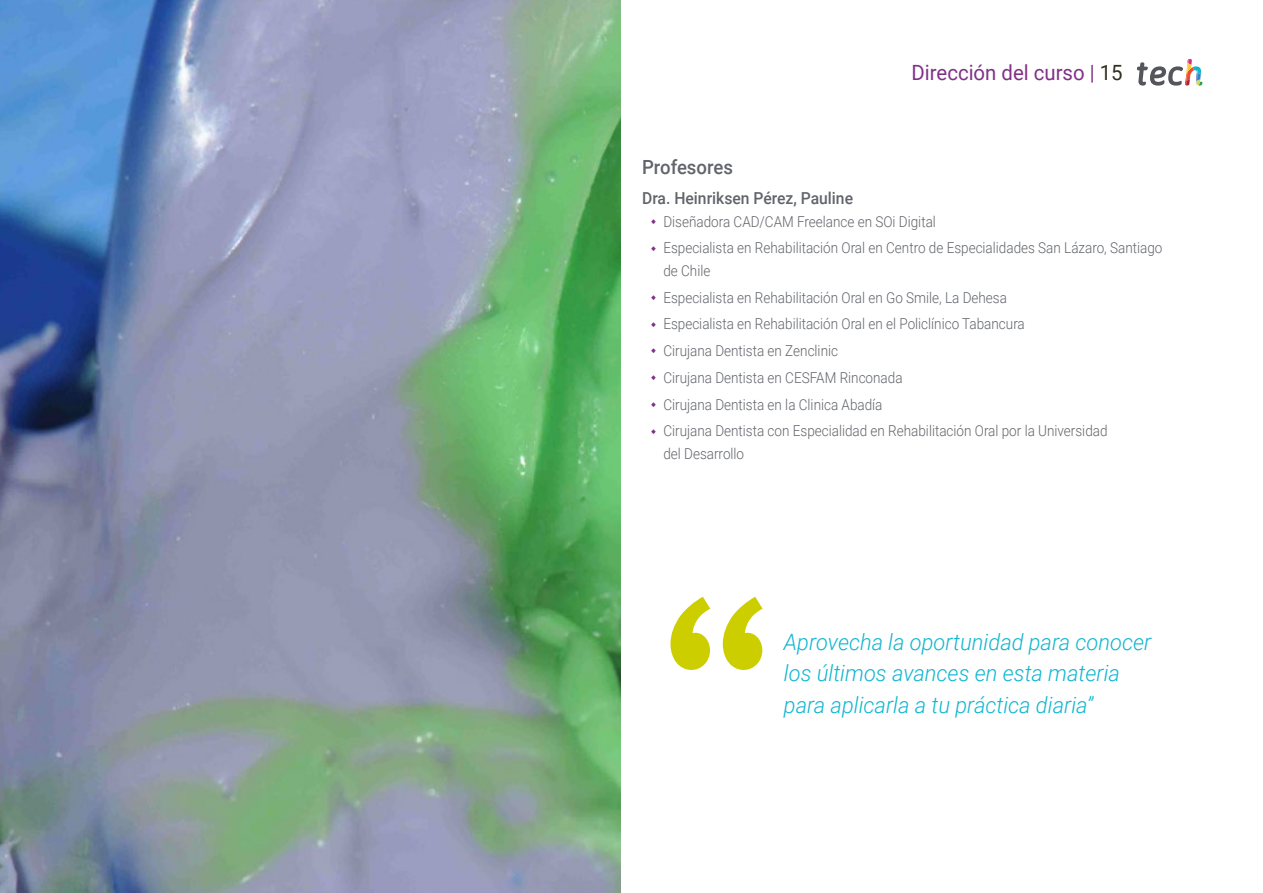
<style>
.page{position:relative;width:1263px;height:893px;background:#fff}
.page>*{position:absolute;margin:0;border:0;box-sizing:border-box;transform-origin:0 0}
.t1{font:italic 300 22.5px/31.5px "Roboto";color:#0fb6cf}
.t2{font:21px "Roboto";color:#813089}
.t3{font:500 19.5px "Roboto";color:#61646a;scale:.95 1}
.t4{font:500 16.5px "Roboto";color:#61646a;scale:.95 1}
.t5{font:300 15px/26.7px "Roboto";color:#61646a;scale:.9 1}
.s1{color:#312e20}
</style>
<div class="page">
<img style="left:0;top:0;width:621px;height:893px">
<svg style="left:1137px;top:59px;width:65px;height:27px"></svg>
<svg style="left:670px;top:597px;width:93px;height:73px"></svg>
<h3 class="t3" style="left:642px;top:154px;width:97px">Profesores</h3>
<h2 class="t2" style="left:911px;top:57px;width:213px">Dirección del curso | <span class="s1">15</span></h2>
<p class="t4" style="left:642px;top:186px;width:224px">Dra. Heinriksen Pérez, Pauline</p>
<p class="t5" style="left:663px;top:207px;width:556px">Diseñadora CAD/CAM Freelance en SOi Digital<br>Especialista en Rehabilitación Oral en Centro de Especialidades San Lázaro, Santiago</p>
<p class="t5" style="left:663px;top:257px;width:495px">de Chile<br>Especialista en Rehabilitación Oral en Go Smile, La Dehesa<br>Especialista en Rehabilitación Oral en el Policlínico Tabancura<br>Cirujana Dentista en Zenclinic<br>Cirujana Dentista en CESFAM Rinconada<br>Cirujana Dentista en la Clinica Abadía<br>Cirujana Dentista con Especialidad en Rehabilitación Oral por la Universidad</p>
<p class="t5" style="left:663px;top:440px;width:91px">del Desarrollo</p>
<h1 class="t1" style="left:784px;top:625px;width:369px">Aprovecha la oportunidad para conocer los últimos avances en esta materia para aplicarla a tu práctica diaria”</h1>
</div>
